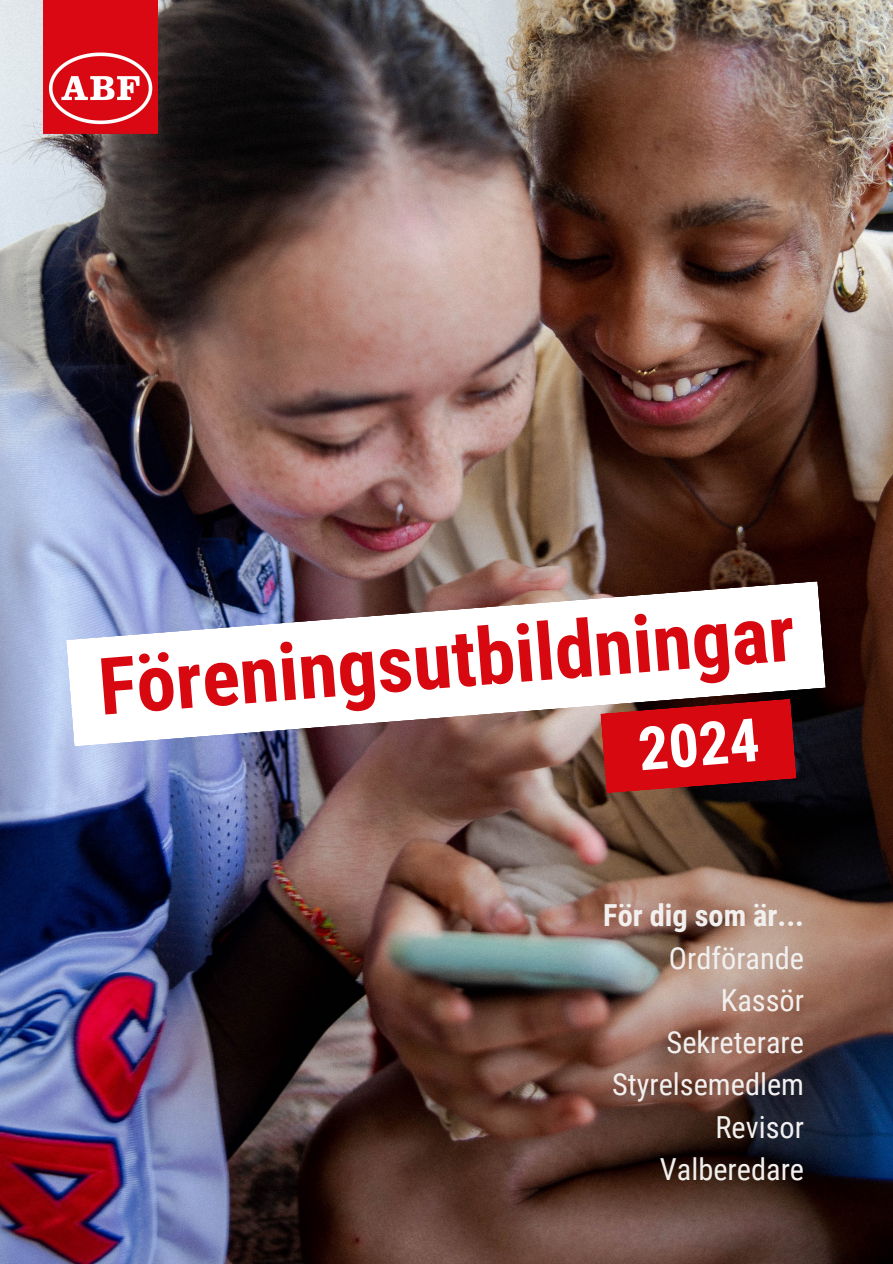
<style>
.page{position:relative;width:893px;height:1264px;background:#fff}
.page>*{position:absolute;margin:0;border:0;box-sizing:border-box;transform-origin:0 0}
.t1{font:700 79.2px "Roboto Condensed";color:#d80811}
.t2{font:700 60px "Roboto Condensed";color:#fff}
.t3{font:30.3px "Roboto Condensed";color:#f2f0ef}
.t4{font:700 30.3px "Roboto Condensed";color:#f2f0ef}
</style>
<div class="page">
<img style="left:0;top:0;width:892px;height:1263px">
<svg style="left:66px;top:581px;width:759px;height:165px"></svg>
<svg style="left:600px;top:698px;width:196px;height:95px;background:#bc1117"></svg>
<img style="left:43px;top:0;width:115px;height:134px">
<p class="t1" style="left:96px;top:638px;width:699px;rotate:-4deg">Föreningsutbildningar</p>
<p class="t2" style="left:635px;top:715px;width:123px;rotate:-5deg">2024</p>
<p class="t4" style="left:603px;top:898px;width:202px">För dig som är...</p>
<p class="t3" style="left:669px;top:940px;width:137px">Ordförande</p>
<p class="t3" style="left:720px;top:982px;width:85px">Kassör</p>
<p class="t3" style="left:666px;top:1025px;width:139px">Sekreterare</p>
<p class="t3" style="left:612px;top:1067px;width:193px">Styrelsemedlem</p>
<p class="t3" style="left:715px;top:1109px;width:90px">Revisor</p>
<p class="t3" style="left:660px;top:1151px;width:146px">Valberedare</p>
</div>
